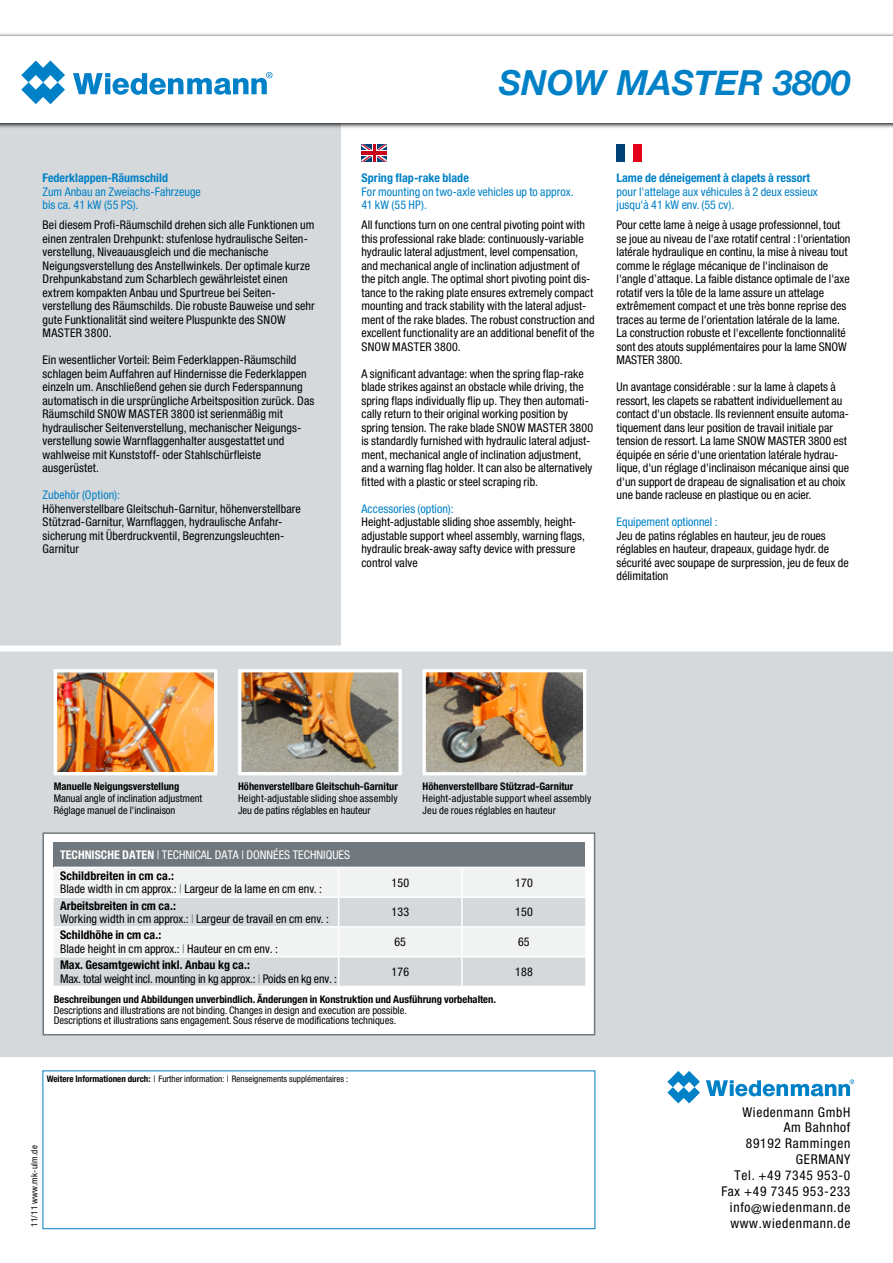
<style>
.page{position:relative;width:893px;height:1263px;background:#fff}
.page>*{position:absolute;margin:0;border:0;box-sizing:border-box;transform-origin:0 0}
.t1{font:italic 700 34.5px "Helvetica Neue";color:#0081c7}
.t2{font:condensed 13.5px/15.9px "Helvetica Neue LT Pro";letter-spacing:.05em;color:#000;text-align:right}
.t3{font:condensed 12px/13.5px "Helvetica Neue LT Pro";color:#000}
.t4{font:condensed 12px/13.5px "Helvetica Neue LT Pro";color:#0081c7}
.t5{font:700 condensed 12px "Helvetica Neue LT Pro";color:#0081c7}
.t6{font:condensed 12px/20.9px "Helvetica Neue LT Pro";color:#fff}
.t7{font:condensed 10.5px/12px "Helvetica Neue LT Pro";color:#000}
.t8{font:700 condensed 10.5px "Helvetica Neue LT Pro";color:#000}
.t9{font:condensed 9px "Helvetica Neue LT Pro";color:#000}
.t10{font:condensed 9px "Helvetica Neue LT Pro";letter-spacing:.025em;color:#000}
.s1{font-weight:700}
.s2{font-weight:700;color:#000}
.s3{color:#71787d}
</style>
<div class="page">
<div style="left:0;top:120px;width:340px;height:526px;background:#d5d9db"></div>
<div style="left:0;top:33px;width:893px;height:96px;background:#000;opacity:.75"></div>
<div style="left:0;top:36px;width:893px;height:86px;background:#fff"></div>
<div style="left:0;top:647px;width:893px;height:410px;background:#d5d9db"></div>
<div style="left:43px;top:1070px;width:552px;height:159px;background:#fff;border:1px solid #0081c7"></div>
<div style="left:617px;top:145px;width:8px;height:17px;background:#004178"></div>
<div style="left:633px;top:145px;width:9px;height:17px;background:#e2001a"></div>
<svg style="left:361px;top:145px;width:26px;height:17px"></svg>
<hr style="left:361px;top:151px;width:26px;height:4px;background:#c90019">
<div style="left:43px;top:832px;width:552px;height:203px;background:#fff;border:2px solid #71787d"></div>
<div style="left:54px;top:842px;width:531px;height:25px;background:#71787d"></div>
<div style="left:54px;top:868px;width:531px;height:28px;background:#f1f3f3"></div>
<svg style="left:54px;top:898px;width:531px;height:88px;fill:#d5d9db"></svg>
<hr style="left:461px;top:868px;width:2px;height:28px;background:#fff">
<hr style="left:461px;top:898px;width:2px;height:28px;background:#fff">
<hr style="left:54px;top:926px;width:285px;height:2px;background:#fff">
<hr style="left:339px;top:926px;width:123px;height:2px;background:#fff">
<hr style="left:462px;top:926px;width:123px;height:2px;background:#fff">
<hr style="left:461px;top:928px;width:2px;height:28px;background:#fff">
<hr style="left:54px;top:956px;width:285px;height:1px;background:#fff">
<hr style="left:339px;top:956px;width:123px;height:1px;background:#fff">
<svg style="left:338px;top:868px;width:1px;height:118px"></svg>
<hr style="left:462px;top:956px;width:123px;height:1px;background:#fff">
<hr style="left:461px;top:957px;width:2px;height:29px;background:#fff">
<svg style="left:667px;top:1071px;width:33px;height:32px"></svg>
<svg style="left:706px;top:1079px;width:148px;height:17px"></svg>
<svg style="left:21px;top:60px;width:44px;height:44px"></svg>
<svg style="left:73px;top:72px;width:199px;height:23px"></svg>
<img style="left:58px;top:673px;width:155px;height:98px">
<div style="left:54px;top:669px;width:163px;height:106px;border:3px solid #fff"></div>
<img style="left:242px;top:673px;width:156px;height:98px">
<div style="left:238px;top:669px;width:164px;height:106px;border:3px solid #fff"></div>
<img style="left:427px;top:673px;width:155px;height:98px">
<div style="left:423px;top:669px;width:163px;height:106px;border:3px solid #fff"></div>
<div style="left:0;top:645px;width:893px;height:6px;background:#fff"></div>
<p class="t5" style="left:43px;top:171px;width:127px">Federklappen-Räumschild</p>
<p class="t4" style="left:43px;top:185px;width:160px">Zum Anbau an Zweiachs-Fahrzeuge bis ca. 41 kW (55 PS).</p>
<p class="t3" style="left:43px;top:218px;width:274px">Bei diesem Profi-Räumschild drehen sich alle Funktionen um einen zentralen Drehpunkt: stufenlose hydraulische Seiten&shy;verstellung, Niveauausgleich und die mechanische Neigungsverstellung des Anstellwinkels. Der optimale kurze Drehpunkabstand zum Scharblech gewährleistet einen extrem kompakten Anbau und Spurtreue bei Seiten&shy;verstellung des Räumschilds. Die robuste Bauweise und sehr gute Funktionalität sind weitere Pluspunkte des SNOW MASTER 3800.</p>
<p class="t3" style="left:43px;top:353px;width:273px">Ein wesentlicher Vorteil: Beim Federklappen-Räumschild schlagen beim Auffahren auf Hindernisse die Federklappen einzeln um. Anschließend gehen sie durch Federspannung automatisch in die ursprüngliche Arbeitsposition zurück. Das Räumschild SNOW MASTER 3800 ist serienmäßig mit hydraulischer Seitenverstellung, mechanischer Neigungs&shy;verstellung sowie Warnflaggenhalter ausgestattet und wahlweise mit Kunststoff- oder Stahlschürfleiste ausgerüstet.</p>
<p class="t4" style="left:43px;top:488px;width:79px">Zubehör (Option):</p>
<p class="t3" style="left:43px;top:502px;width:260px">Höhenverstellbare Gleitschuh-Garnitur, höhenverstellbare Stützrad-Garnitur, Warnflaggen, hydraulische Anfahr&shy;sicherung mit Überdruckventil, Begrenzungsleuchten-Garnitur</p>
<h1 class="t1" style="left:499px;top:61px;width:353px">SNOW MASTER 3800</h1>
<p class="t5" style="left:361px;top:171px;width:109px">Spring flap-rake blade</p>
<p class="t4" style="left:361px;top:185px;width:214px">For mounting on two-axle vehicles up to approx.<br>41 kW (55 HP).</p>
<p class="t3" style="left:361px;top:218px;width:235px">All functions turn on one central pivoting point with this professional rake blade: continuously-variable hydraulic lateral adjustment, level compensation, and mechanical angle of inclination adjustment of the pitch angle. The optimal short pivoting point dis&shy;tance to the raking plate ensures extremely compact mounting and track stability with the lateral adjust&shy;ment of the rake blades. The robust construction and excellent functionality are an additional benefit of the SNOW MASTER 3800.</p>
<p class="t3" style="left:361px;top:367px;width:233px">A significant advantage: when the spring flap-rake blade strikes against an obstacle while driving, the spring flaps individually flip up. They then automati&shy;cally return to their original working position by spring tension. The rake blade SNOW MASTER 3800 is standardly furnished with hydraulic lateral adjust&shy;ment, mechanical angle of inclination adjustment, and a warning flag holder. It can also be alternatively fitted with a plastic or steel scraping rib.</p>
<p class="t4" style="left:361px;top:502px;width:94px">Accessories (option):</p>
<p class="t3" style="left:361px;top:515px;width:225px">Height-adjustable sliding shoe assembly, height&shy;adjustable support wheel assembly, warning flags, hydraulic break-away safty device with pressure control valve</p>
<p class="t5" style="left:617px;top:171px;width:195px">Lame de déneigement à clapets à ressort</p>
<p class="t4" style="left:617px;top:185px;width:203px">pour l'attelage aux véhicules à 2 deux essieux jusqu'à 41 kW env. (55 cv).</p>
<p class="t3" style="left:617px;top:218px;width:235px">Pour cette lame à neige à usage professionnel, tout se joue au niveau de l'axe rotatif central : l'orientation latérale hydraulique en continu, la mise à niveau tout comme le réglage mécanique de l'inclinaison de l'angle d’attaque. La faible distance optimale de l'axe rotatif vers la tôle de la lame assure un attelage extrêmement compact et une très bonne reprise des traces au terme de l'orientation latérale de la lame.<br>La construction robuste et l'excellente fonctionnalité sont des atouts supplémentaires pour la lame SNOW MASTER 3800.</p>
<p class="t3" style="left:617px;top:380px;width:234px">Un avantage considérable : sur la lame à clapets à ressort, les clapets se rabattent individuellement au contact d'un obstacle. Ils reviennent ensuite automa&shy;tiquement dans leur position de travail initiale par tension de ressort. La lame SNOW MASTER 3800 est équipée en série d'une orientation latérale hydrau&shy;lique, d'un réglage d'inclinaison mécanique ainsi que d'un support de drapeau de signalisation et au choix une bande racleuse en plastique ou en acier.</p>
<p class="t4" style="left:617px;top:515px;width:103px">Equipement optionnel :</p>
<p class="t3" style="left:617px;top:529px;width:234px">Jeu de patins réglables en hauteur, jeu de roues réglables en hauteur, drapeaux, guidage hydr. de sécurité avec soupape de surpression, jeu de feux de délimitation</p>
<p class="t8" style="left:54px;top:780px;width:127px">Manuelle Neigungsverstellung</p>
<p class="t7" style="left:54px;top:792px;width:150px">Manual angle of inclination adjustment<br>Réglage manuel de l'inclinaison</p>
<p class="t8" style="left:238px;top:780px;width:161px">Höhenverstellbare Gleitschuh-Garnitur</p>
<p class="t7" style="left:238px;top:792px;width:161px">Height-adjustable sliding shoe assembly<br>Jeu de patins réglables en hauteur</p>
<p class="t8" style="left:423px;top:780px;width:152px">Höhenverstellbare Stützrad-Garnitur</p>
<p class="t7" style="left:423px;top:792px;width:170px">Height-adjustable support wheel assembly<br>Jeu de roues réglables en hauteur</p>
<p class="t6" style="left:60px;top:844px;width:292px"><span class="s1">TECHNISCHE DATEN</span> | TECHNICAL DATA | DONNÉES TECHNIQUES<br><span class="s2">Schildbreiten in cm ca.:</span></p>
<p class="t3" style="left:60px;top:882px;width:263px">Blade width in cm approx.: <span class="s3">|</span> Largeur de la lame en cm env. :</p>
<p class="t3" style="left:391px;top:875px;width:19px">150</p>
<p class="t3" style="left:515px;top:875px;width:19px">170</p>
<p class="t3" style="left:60px;top:898px;width:270px"><span class="s1">Arbeitsbreiten in cm ca.:<br></span>Working width in cm approx.: <span class="s3">|</span> Largeur de travail en cm env. :</p>
<p class="t3" style="left:391px;top:905px;width:19px">133</p>
<p class="t3" style="left:515px;top:905px;width:19px">150</p>
<p class="t3" style="left:60px;top:928px;width:219px"><span class="s1">Schildhöhe in cm ca.:<br></span>Blade height in cm approx.: <span class="s3">|</span> Hauteur en cm env. :</p>
<p class="t3" style="left:394px;top:935px;width:13px">65</p>
<p class="t3" style="left:518px;top:935px;width:13px">65</p>
<p class="t3" style="left:60px;top:958px;width:278px"><span class="s1">Max. Gesamtgewicht inkl. Anbau kg ca.:<br></span>Max. total weight incl. mounting in kg approx.: <span class="s3">|</span> Poids en kg env. :</p>
<p class="t3" style="left:391px;top:965px;width:19px">176</p>
<p class="t3" style="left:515px;top:965px;width:19px">188</p>
<p class="t8" style="left:54px;top:993px;width:444px">Beschreibungen und Abbildungen unverbindlich. Änderungen in Konstruktion und Ausführung vorbehalten.</p>
<p class="t7" style="left:54px;top:1005px;width:355px;line-height:10.5px">Descriptions and illustrations are not binding. Changes in design and execution are possible.<br>Descriptions et illustrations sans engagement. Sous réserve de modifications techniques.</p>
<p class="t9" style="left:47px;top:1073px;width:303px"><span class="s1">Weitere Informationen durch:</span> | Further information: | Renseignements supplémentaires :</p>
<p class="t10" style="left:29px;top:1227px;width:83px;rotate:-90deg">11/11 www.mk-ulm.de</p>
<p class="t2" style="left:721px;top:1104px;width:130px">Wiedenmann GmbH<br>Am Bahnhof<br>89192 Rammingen<br>GERMANY<br>Tel. +49 7345 953-0<br>Fax +49 7345 953-233 info@wiedenmann.de www.wiedenmann.de</p>
</div>
